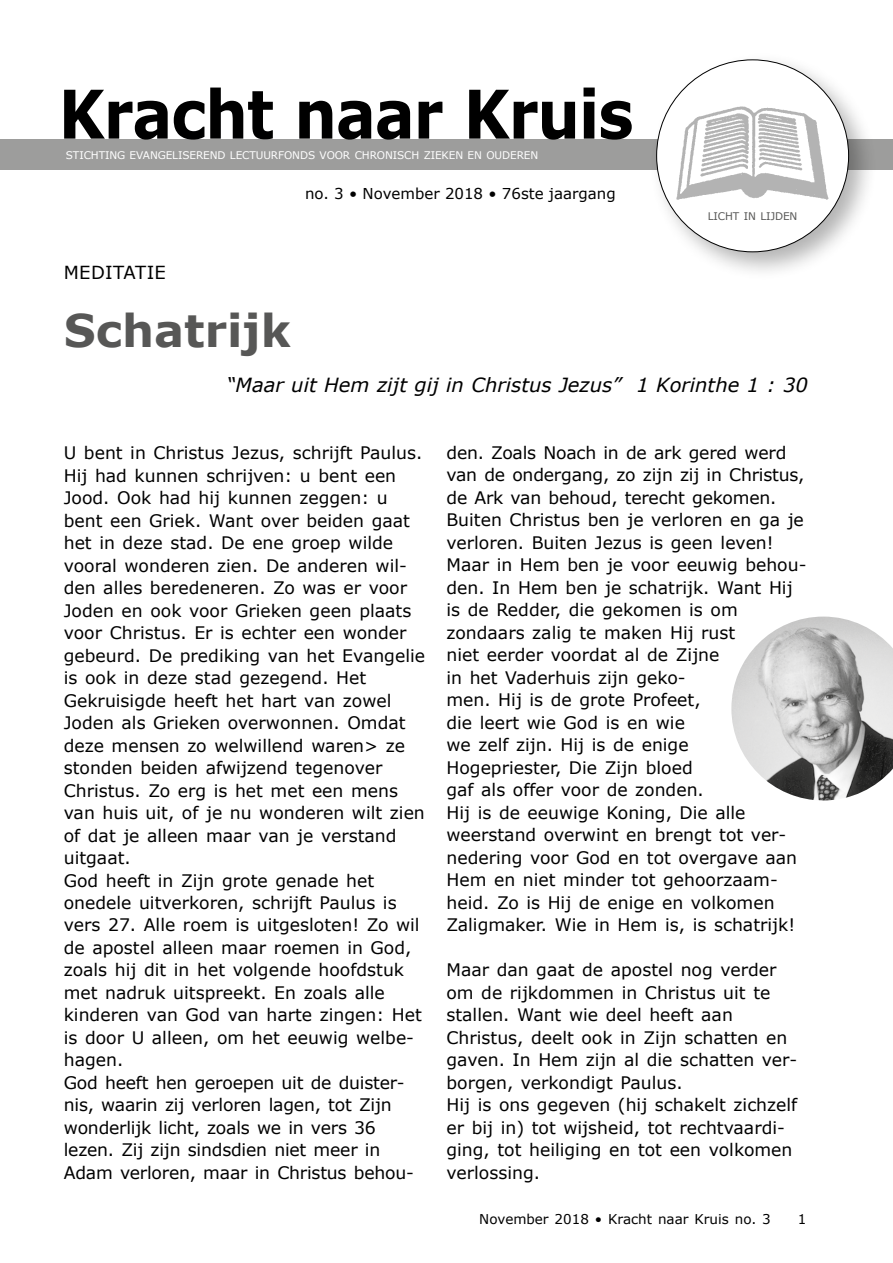
<style>
.page{position:relative;width:893px;height:1263px;background:#fff}
.page>*{position:absolute;margin:0;border:0;box-sizing:border-box;transform-origin:0 0}
.t1{font:700 45px "Verdana";color:#575756}
.t2{font:italic 19.5px "Verdana";color:#000}
.t3{font:18px "Verdana";letter-spacing:.02em;color:#000}
.t4{font:17.25px/22.5px "Verdana";color:#000}
.t5{font:15px "Verdana";color:#000}
.t6{font:13.5px "Verdana";color:#000}
.t7{font:10.5px "Verdana";letter-spacing:-.01em;color:#fff}
.t8{font:10.5px "Verdana";letter-spacing:-.01em;color:#575756}
</style>
<div class="page">
<div style="left:0;top:139px;width:893px;height:31px;background:#9d9d9c"></div>
<div style="left:649px;top:52px;width:229px;height:229px;background:#000;opacity:.3"></div>
<div style="left:657px;top:60px;width:192px;height:192px;background:#fff;border-radius:50%"></div>
<svg style="left:64px;top:88px;width:568px;height:52px"></svg>
<img style="left:649px;top:102px;width:200px;height:108px">
<img style="left:731px;top:617px;width:162px;height:183px">
<p class="t7" style="left:66px;top:148px;width:474px">STICHTING EVANGELISEREND LECTUURFONDS VOOR CHRONISCH ZIEKEN EN OUDEREN</p>
<p class="t5" style="left:305px;top:184px;width:312px">no. 3 • November 2018 • 76ste jaargang</p>
<p class="t8" style="left:708px;top:209px;width:91px">LICHT IN LIJDEN</p>
<p class="t3" style="left:64px;top:261px;width:104px">MEDITATIE</p>
<h1 class="t1" style="left:64px;top:301px;width:229px">Schatrijk</h1>
<p class="t2" style="left:227px;top:372px;width:583px">“Maar uit Hem zijt gij in Christus Jezus” 1 Korinthe 1 : 30</p>
<p class="t4" style="left:64px;top:442px;width:363px">U bent in Christus Jezus, schrijft Paulus.<br>Hij had kunnen schrijven: u bent een Jood. Ook had hij kunnen zeggen: u bent een Griek. Want over beiden gaat het in deze stad. De ene groep wilde vooral wonderen zien. De anderen wil&shy;den alles beredeneren. Zo was er voor Joden en ook voor Grieken geen plaats voor Christus. Er is echter een wonder gebeurd. De prediking van het Evangelie is ook in deze stad gezegend. Het Gekruisigde heeft het hart van zowel Joden als Grieken overwonnen. Omdat deze mensen zo welwillend waren&gt; ze stonden beiden afwijzend tegenover Christus. Zo erg is het met een mens van huis uit, of je nu wonderen wilt zien of dat je alleen maar van je verstand uitgaat.<br>God heeft in Zijn grote genade het onedele uitverkoren, schrijft Paulus is vers 27. Alle roem is uitgesloten! Zo wil de apostel alleen maar roemen in God, zoals hij dit in het volgende hoofdstuk met nadruk uitspreekt. En zoals alle kinderen van God van harte zingen: Het is door U alleen, om het eeuwig welbe&shy;hagen.<br>God heeft hen geroepen uit de duister&shy;nis, waarin zij verloren lagen, tot Zijn wonderlijk licht, zoals we in vers 36 lezen. Zij zijn sindsdien niet meer in Adam verloren, maar in Christus behou-</p>
<p class="t4" style="left:446px;top:442px;width:361px">den. Zoals Noach in de ark gered werd van de ondergang, zo zijn zij in Christus, de Ark van behoud, terecht gekomen.<br>Buiten Christus ben je verloren en ga je verloren. Buiten Jezus is geen leven!<br>Maar in Hem ben je voor eeuwig behou&shy;den. In Hem ben je schatrijk. Want Hij is de Redder, die gekomen is om zondaars zalig te maken Hij rust<br>niet eerder voordat al de Zijne<br>in het Vaderhuis zijn geko-<br>men. Hij is de grote Profeet,<br>die leert wie God is en wie<br>we zelf zijn. Hij is de enige Hogepriester, Die Zijn bloed<br>gaf als offer voor de zonden.<br>Hij is de eeuwige Koning, Die alle weerstand overwint en brengt tot ver&shy;nedering voor God en tot overgave aan Hem en niet minder tot gehoorzaam&shy;heid. Zo is Hij de enige en volkomen Zaligmaker. Wie in Hem is, is schatrijk!</p>
<p class="t4" style="left:446px;top:959px;width:352px">Maar dan gaat de apostel nog verder om de rijkdommen in Christus uit te stallen. Want wie deel heeft aan Christus, deelt ook in Zijn schatten en gaven. In Hem zijn al die schatten ver&shy;borgen, verkondigt Paulus.<br>Hij is ons gegeven (hij schakelt zichzelf er bij in) tot wijsheid, tot rechtvaardi&shy;ging, tot heiliging en tot een volkomen verlossing.</p>
<p class="t6" style="left:479px;top:1211px;width:293px">November 2018 • Kracht naar Kruis no. 3</p>
<p class="t6" style="left:798px;top:1211px;width:10px">1</p>
</div>
